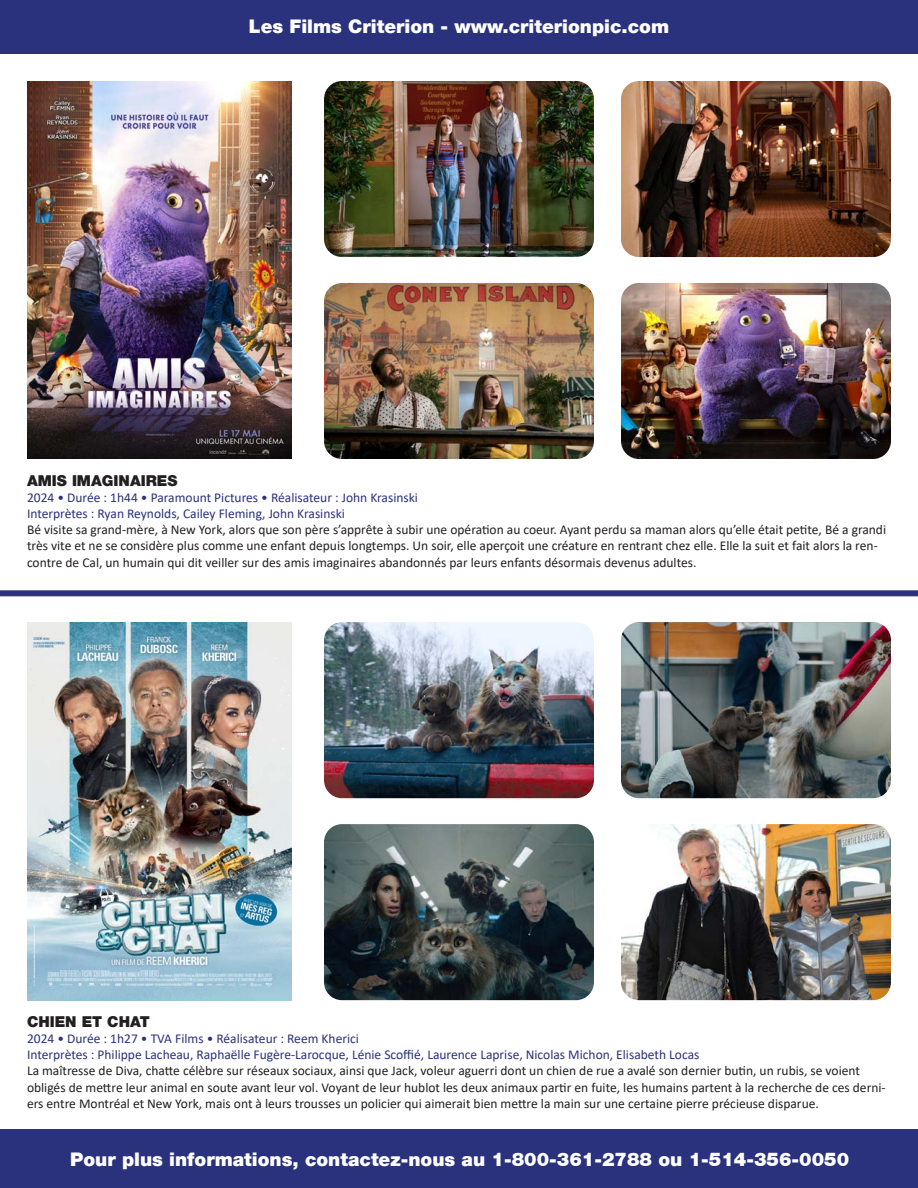
<style>
.page{position:relative;width:918px;height:1188px;background:#fff}
.page>*{position:absolute;margin:0;border:0;box-sizing:border-box;transform-origin:0 0}
.t1{font:900 18.75px "Helvetica 95";color:#fff}
.t2{font:900 15px "Helvetica 95";color:#231f20}
.t3{font:13.5px/16.2px "Calibri";color:#231f20}
.t4{font:13.5px "Calibri";color:#2a317d}
</style>
<div class="page">
<div style="left:0;top:0;width:918px;height:54px;background:#2a317d"></div>
<div style="left:0;top:1130px;width:918px;height:58px;background:#2a317d"></div>
<img style="left:27px;top:81px;width:265px;height:378px">
<div style="left:0;top:590px;width:918px;height:6px;background:#2a317d"></div>
<img style="left:324px;top:81px;width:270px;height:176px">
<img style="left:621px;top:81px;width:270px;height:176px">
<img style="left:324px;top:283px;width:270px;height:176px">
<img style="left:621px;top:283px;width:270px;height:176px">
<img style="left:27px;top:622px;width:265px;height:378px">
<img style="left:324px;top:622px;width:270px;height:176px">
<img style="left:621px;top:622px;width:270px;height:176px">
<img style="left:324px;top:824px;width:270px;height:176px">
<img style="left:621px;top:824px;width:270px;height:176px">
<p class="t1" style="left:249px;top:15px;width:422px">Les Films Criterion - www.criterionpic.com</p>
<p class="t2" style="left:27px;top:471px;width:152px">AMIS IMAGINAIRES</p>
<p class="t4" style="left:27px;top:488px;width:393px">2024 • Durée : 1h44 • Paramount Pictures • Réalisateur : John Krasinski</p>
<p class="t4" style="left:27px;top:504px;width:319px">Interprètes : Ryan Reynolds, Cailey Fleming, John Krasinski</p>
<p class="t3" style="left:27px;top:521px;width:861px">Bé visite sa grand-mère, à New York, alors que son père s’apprête à subir une opération au coeur. Ayant perdu sa maman alors qu’elle était petite, Bé a grandi très vite et ne se considère plus comme une enfant depuis longtemps. Un soir, elle aperçoit une créature en rentrant chez elle. Elle la suit et fait alors la ren&shy;contre de Cal, un humain qui dit veiller sur des amis imaginaires abandonnés par leurs enfants désormais devenus adultes.</p>
<p class="t2" style="left:27px;top:1012px;width:124px">CHIEN ET CHAT</p>
<p class="t4" style="left:27px;top:1029px;width:333px">2024 • Durée : 1h27 • TVA Films • Réalisateur : Reem Kherici</p>
<p class="t4" style="left:27px;top:1045px;width:674px">Interprètes : Philippe Lacheau, Raphaëlle Fugère-Larocque, Lénie Scoffié, Laurence Laprise, Nicolas Michon, Elisabeth Locas</p>
<p class="t3" style="left:27px;top:1062px;width:860px">La maîtresse de Diva, chatte célèbre sur réseaux sociaux, ainsi que Jack, voleur aguerri dont un chien de rue a avalé son dernier butin, un rubis, se voient obligés de mettre leur animal en soute avant leur vol. Voyant de leur hublot les deux animaux partir en fuite, les humains partent à la recherche de ces derni&shy;ers entre Montréal et New York, mais ont à leurs trousses un policier qui aimerait bien mettre la main sur une certaine pierre précieuse disparue.</p>
<p class="t1" style="left:70px;top:1148px;width:781px">Pour plus informations, contactez-nous au 1-800-361-2788 ou 1-514-356-0050</p>
</div>
